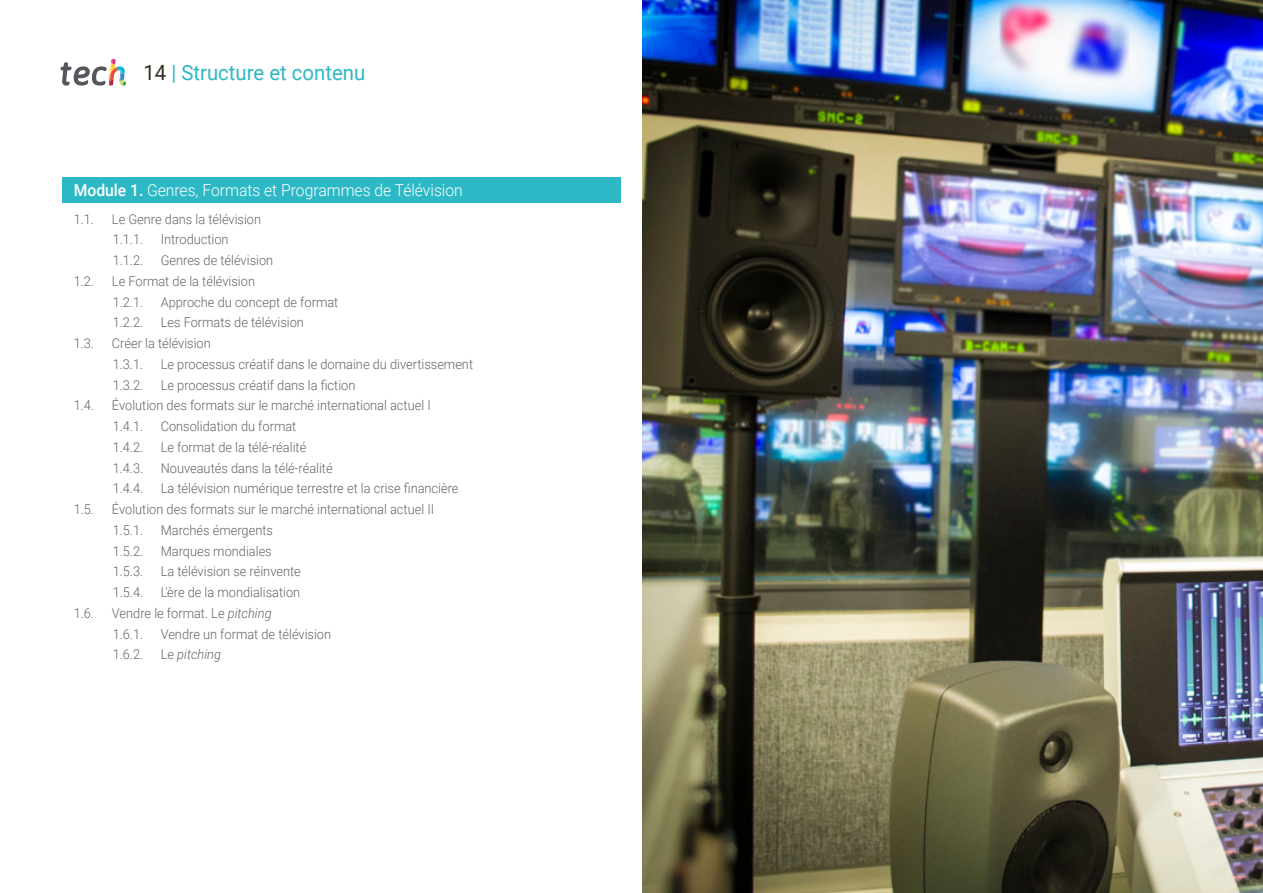
<style>
.page{position:relative;width:1263px;height:893px;background:#fff}
.page>*{position:absolute;margin:0;border:0;box-sizing:border-box;transform-origin:0 0}
.t1{font:21px "Roboto";color:#2db8c5}
.t2{font:300 16.5px "Roboto";color:#fff;scale:.95 1}
.t3{font:300 13.5px/20.7px "Roboto";color:#61646a;scale:.95 1}
.t4{font:italic 300 13.5px "Roboto";color:#61646a;scale:.95 1}
.s1{color:#312e20}
.s2{font-weight:500}
.s3{font-style:italic}
.s4{font-style:normal}
</style>
<div class="page">
<img style="left:642px;top:0;width:621px;height:893px">
<div style="left:63px;top:178px;width:558px;height:25px;background:#2db8c5"></div>
<svg style="left:61px;top:59px;width:65px;height:27px"></svg>
<h1 class="t1" style="left:144px;top:57px;width:223px"><span class="s1">14</span> | Structure et contenu</h1>
<p class="t2" style="left:74px;top:179px;width:411px"><span class="s2">Module 1.</span> Genres, Formats et Programmes de Télévision</p>
<p class="t3" style="left:74px;top:208px;width:23px">1.1.</p>
<p class="t3" style="left:112px;top:208px;width:159px">Le Genre dans la télévision<br>1.1.1.</p>
<p class="t3" style="left:161px;top:229px;width:73px">Introduction</p>
<p class="t3" style="left:113px;top:249px;width:34px">1.1.2.</p>
<p class="t3" style="left:161px;top:249px;width:120px">Genres de télévision</p>
<p class="t3" style="left:74px;top:270px;width:23px">1.2.</p>
<p class="t3" style="left:112px;top:270px;width:152px">Le Format de la télévision<br>1.2.1.</p>
<p class="t3" style="left:161px;top:291px;width:188px">Approche du concept de format</p>
<p class="t3" style="left:113px;top:312px;width:34px">1.2.2.</p>
<p class="t3" style="left:161px;top:312px;width:152px">Les Formats de télévision</p>
<p class="t3" style="left:74px;top:332px;width:23px">1.3.</p>
<p class="t3" style="left:112px;top:332px;width:106px">Créer la télévision<br>1.3.1.</p>
<p class="t3" style="left:161px;top:353px;width:330px">Le processus créatif dans le domaine du divertissement</p>
<p class="t3" style="left:113px;top:374px;width:34px">1.3.2.</p>
<p class="t3" style="left:161px;top:374px;width:206px">Le processus créatif dans la fiction</p>
<p class="t3" style="left:74px;top:395px;width:23px">1.4.</p>
<p class="t3" style="left:112px;top:395px;width:337px">Évolution des formats sur le marché international actuel I<br>1.4.1.</p>
<p class="t3" style="left:161px;top:415px;width:144px">Consolidation du format</p>
<p class="t3" style="left:113px;top:436px;width:34px">1.4.2.</p>
<p class="t3" style="left:161px;top:436px;width:155px">Le format de la télé-réalité</p>
<p class="t3" style="left:113px;top:457px;width:34px">1.4.3.</p>
<p class="t3" style="left:161px;top:457px;width:183px">Nouveautés dans la télé-réalité</p>
<p class="t3" style="left:113px;top:478px;width:34px">1.4.4.</p>
<p class="t3" style="left:161px;top:478px;width:315px">La télévision numérique terrestre et la crise financière</p>
<p class="t3" style="left:74px;top:498px;width:23px">1.5.</p>
<p class="t3" style="left:112px;top:498px;width:341px">Évolution des formats sur le marché international actuel II<br>1.5.1.</p>
<p class="t3" style="left:161px;top:519px;width:120px">Marchés émergents</p>
<p class="t3" style="left:113px;top:540px;width:34px">1.5.2.</p>
<p class="t3" style="left:161px;top:540px;width:118px">Marques mondiales</p>
<p class="t3" style="left:113px;top:561px;width:34px">1.5.3.</p>
<p class="t3" style="left:161px;top:561px;width:149px">La télévision se réinvente</p>
<p class="t3" style="left:113px;top:581px;width:34px">1.5.4.</p>
<p class="t3" style="left:161px;top:581px;width:148px">L'ère de la mondialisation</p>
<p class="t3" style="left:74px;top:602px;width:23px">1.6.</p>
<p class="t3" style="left:112px;top:602px;width:170px">Vendre le format. Le <span class="s3">pitching<br></span>1.6.1.</p>
<p class="t3" style="left:161px;top:623px;width:181px">Vendre un format de télévision</p>
<p class="t3" style="left:113px;top:644px;width:34px">1.6.2.</p>
<p class="t4" style="left:161px;top:645px;width:65px"><span class="s4">Le</span> pitching</p>
</div>
